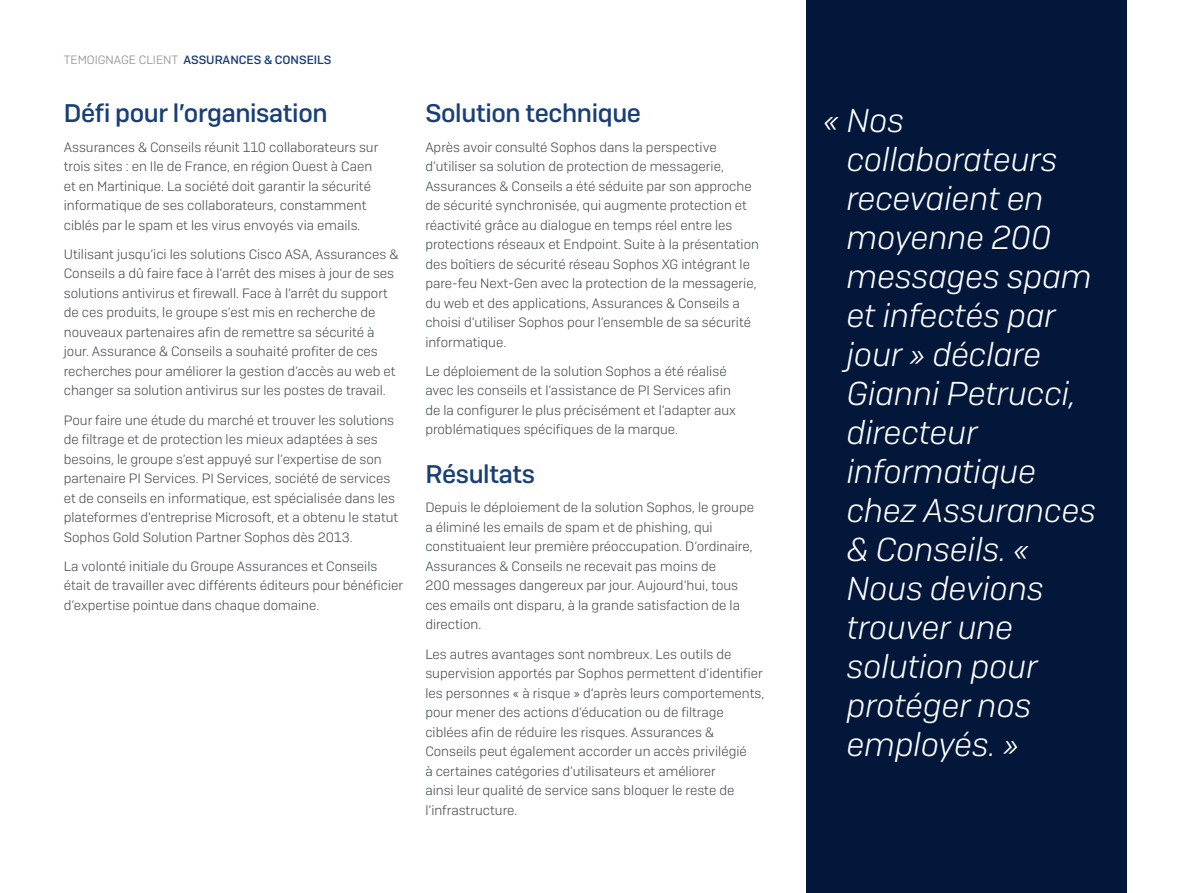
<style>
.page{position:relative;width:1191px;height:893px;background:#fff}
.page>*{position:absolute;margin:0;border:0;box-sizing:border-box;transform-origin:0 0}
.Quote__Reverse{font:italic 300 33px/39px "Sophos Sans";color:#fff}
.Subheading{font:500 25.5px "Sophos Sans";letter-spacing:-.015em;color:#193f77}
.Body_Copy{font:500 25.5px "Sophos Sans";letter-spacing:-.015em;color:#193f77}
.Body_Copy-2{font:300 13.5px/19.5px "Sophos Sans";color:#43494d}
.t1{font:500 12px "Sophos Sans";color:#193f77}
.s1{font-weight:300;color:#81898e}
</style>
<div class="page">
<div style="left:806px;top:0;width:321px;height:893px;background:#02173a"></div>
<p class="t1" style="left:64px;top:52px;width:269px"><span class="s1">TEMOIGNAGE CLIENT</span> ASSURANCES &amp; CONSEILS</p>
<p class="Subheading" style="left:64px;top:98px;width:265px">Défi pour l’organisation</p>
<p class="Body_Copy-2" style="left:64px;top:137px;width:316px">Assurances &amp; Conseils réunit 110 collaborateurs sur trois sites : en Ile de France, en région Ouest à Caen et en Martinique. La société doit garantir la sécurité informatique de ses collaborateurs, constamment ciblés par le spam et les virus envoyés via emails.</p>
<p class="Body_Copy-2" style="left:64px;top:244px;width:336px">Utilisant jusqu’ici les solutions Cisco ASA, Assurances &amp; Conseils a dû faire face à l’arrêt des mises à jour de ses solutions antivirus et firewall. Face à l’arrêt du support de ces produits, le groupe s’est mis en recherche de nouveaux partenaires afin de remettre sa sécurité à jour. Assurance &amp; Conseils a souhaité profiter de ces recherches pour améliorer la gestion d’accès au web et changer sa solution antivirus sur les postes de travail.</p>
<p class="Body_Copy-2" style="left:64px;top:410px;width:336px">Pour faire une étude du marché et trouver les solutions de filtrage et de protection les mieux adaptées à ses besoins, le groupe s’est appuyé sur l’expertise de son partenaire PI Services. PI Services, société de services et de conseils en informatique, est spécialisée dans les plateformes d’entreprise Microsoft, et a obtenu le statut Sophos Gold Solution Partner Sophos dès 2013.</p>
<p class="Body_Copy-2" style="left:64px;top:556px;width:341px">La volonté initiale du Groupe Assurances et Conseils était de travailler avec différents éditeurs pour bénéficier d’expertise pointue dans chaque domaine.</p>
<p class="Body_Copy" style="left:425px;top:98px;width:217px">Solution technique</p>
<p class="Body_Copy-2" style="left:425px;top:137px;width:335px">Après avoir consulté Sophos dans la perspective d’utiliser sa solution de protection de messagerie, Assurances &amp; Conseils a été séduite par son approche de sécurité synchronisée, qui augmente protection et réactivité grâce au dialogue en temps réel entre les protections réseaux et Endpoint. Suite à la présentation des boîtiers de sécurité réseau Sophos XG intégrant le pare-feu Next-Gen avec la protection de la messagerie, du web et des applications, Assurances &amp; Conseils a choisi d’utiliser Sophos pour l’ensemble de sa sécurité informatique.</p>
<p class="Body_Copy-2" style="left:425px;top:361px;width:312px">Le déploiement de la solution Sophos a été réalisé avec les conseils et l’assistance de PI Services afin de la configurer le plus précisément et l’adapter aux problématiques spécifiques de la marque.</p>
<p class="Subheading" style="left:425px;top:459px;width:111px">Résultats</p>
<p class="Body_Copy-2" style="left:425px;top:498px;width:330px">Depuis le déploiement de la solution Sophos, le groupe a éliminé les emails de spam et de phishing, qui constituaient leur première préoccupation. D’ordinaire, Assurances &amp; Conseils ne recevait pas moins de<br>200 messages dangereux par jour. Aujourd’hui, tous ces emails ont disparu, à la grande satisfaction de la direction.</p>
<p class="Body_Copy-2" style="left:425px;top:644px;width:340px">Les autres avantages sont nombreux. Les outils de supervision apportés par Sophos permettent d’identifier les personnes « à risque » d’après leurs comportements, pour mener des actions d’éducation ou de filtrage ciblées afin de réduire les risques. Assurances &amp; Conseils peut également accorder un accès privilégié<br>à certaines catégories d’utilisateurs et améliorer<br>ainsi leur qualité de service sans bloquer le reste de l’infrastructure.</p>
<p class="Quote__Reverse" style="left:847px;top:100px;width:251px;text-indent:-23px">« Nos collaborateurs recevaient en moyenne 200 messages spam et infectés par jour » déclare<br>Gianni Petrucci, directeur informatique chez Assurances &amp; Conseils. «<br>Nous devions trouver une solution pour protéger nos employés. »</p>
</div>
